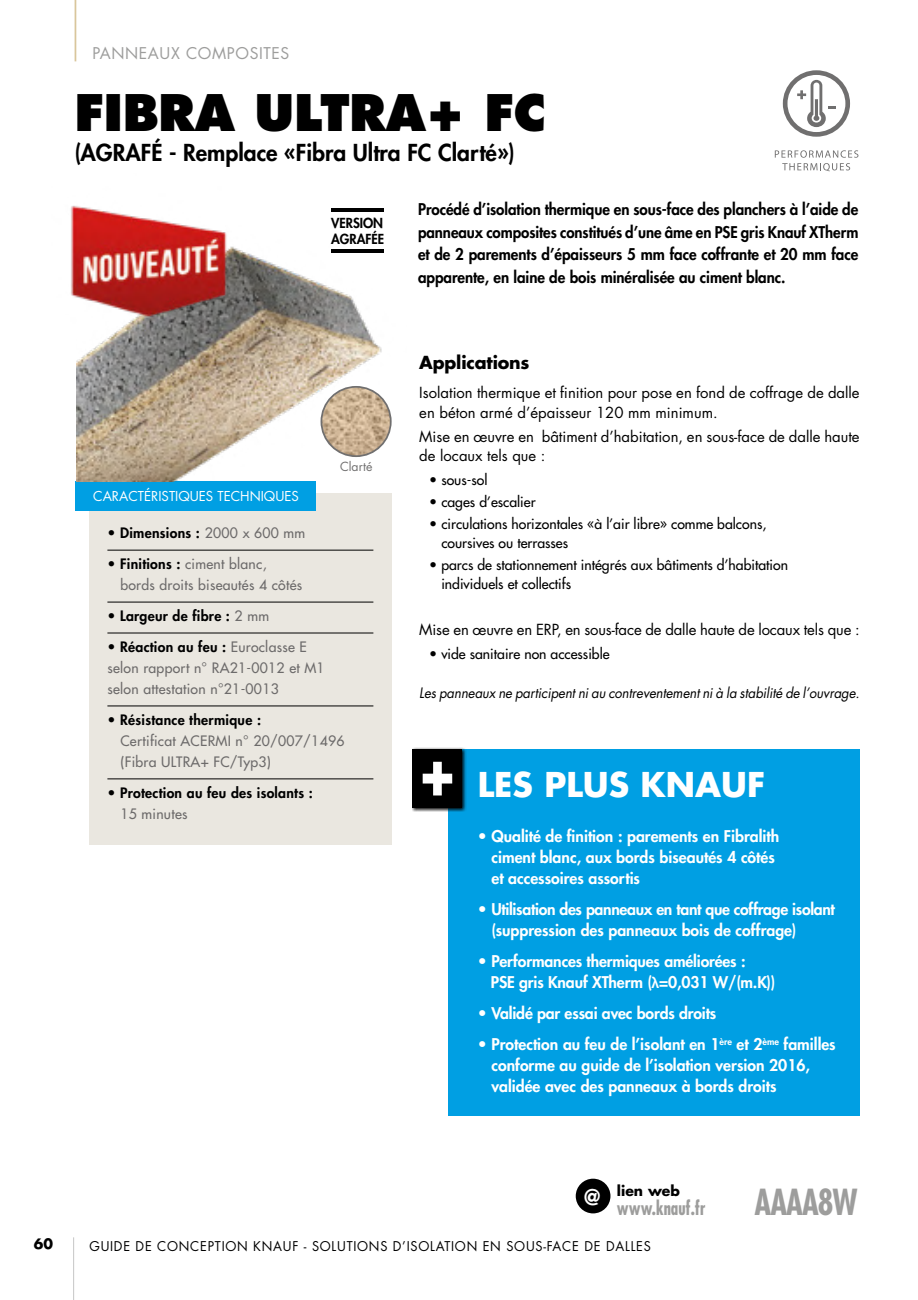
<style>
.page{position:relative;width:918px;height:1300px;background:#fff}
.page>*{position:absolute;margin:0;border:0;box-sizing:border-box;transform-origin:0 0}
.t1{font:800 49px "Futura Std";letter-spacing:-.01em;color:#000}
.t2{font:700 condensed 35px "Futura Std";letter-spacing:-.03em;color:#9d9d9c;scale:.91 1}
.t3{font:700 33.25px "Futura Std";color:#fff}
.t4{font:800 22.75px "Futura Std";color:#000}
.t5{font:700 condensed 19.25px "Futura Std";color:#9d9d9c;scale:.89 1}
.t6{font:700 17.5px "Futura Std";letter-spacing:-.01em;color:#000}
.t7{font:800 15.75px/21px "Futura Std";color:#fff}
.t8{font:800 15.75px/22.8px "Futura Std";letter-spacing:-.005em;color:#000;text-align:justify;scale:.96 1}
.t9{font:800 15.75px/21px "Futura Std";letter-spacing:-.02em;color:#fff}
.t10{font:15.75px "Futura Std";letter-spacing:.04em;color:#9d9d9c}
.t11{font:14.88px/19.2px "Futura Std";color:#000}
.t12{font:500 14px/19.2px "Futura Std";color:#000}
.t13{font:500 14px/21px "Futura Std";letter-spacing:.02em;color:#6d6b6b}
.t14{font:800 14px "Futura Std";letter-spacing:.02em;color:#000}
.t15{font:italic 14px "Futura Std";letter-spacing:-.005em;color:#000;scale:.94 1}
.t16{font:700 14px "Futura Std";color:#000}
.t17{font:800 13.47px/16.1px "Futura Std";letter-spacing:-.005em;color:#000;scale:.96 1}
.t18{font:13.3px "Futura Std";color:#fff}
.t19{font:13.12px "Futura Std";letter-spacing:.06em;color:#000}
.t20{font:12.25px "Futura Std";color:#706f6f}
.s1{font-weight:500;color:#6d6b6b}
.s2{font-weight:800;color:#000}
.s3{font-family:"Myriad Pro";font-weight:600}
.s4{font-size:21px;color:#fff}
</style>
<div class="page">
<hr style="left:73px;top:1237px;width:1px;height:63px;background:#c6c6c6">
<hr style="left:75px;top:0;width:1px;height:61px;background:#d9c69c">
<div style="left:576px;top:1178px;width:34px;height:35px;background:#000;border-radius:50%"></div>
<div style="left:89px;top:493px;width:302px;height:352px;background:#eae7e0"></div>
<hr style="left:107px;top:550px;width:266px;height:1px;background:#000">
<hr style="left:107px;top:602px;width:266px;height:1px;background:#000">
<hr style="left:107px;top:633px;width:266px;height:1px;background:#000">
<hr style="left:107px;top:705px;width:266px;height:1px;background:#000">
<hr style="left:107px;top:778px;width:266px;height:1px;background:#000">
<div style="left:75px;top:481px;width:241px;height:30px;background:#009fe3"></div>
<div style="left:448px;top:749px;width:411px;height:366px;background:#009fe3"></div>
<svg style="left:412px;top:747px;width:54px;height:65px"></svg>
<div style="left:413px;top:749px;width:49px;height:59px;background:#000"></div>
<svg style="left:423px;top:762px;width:29px;height:33px"></svg>
<img style="left:76px;top:255px;width:314px;height:226px">
<svg style="left:775px;top:150px;width:83px;height:21px"></svg>
<div style="left:783px;top:70px;width:67px;height:67px;border:5px solid #706f6f;border-radius:50%"></div>
<svg style="left:797px;top:80px;width:38px;height:47px"></svg>
<img style="left:70px;top:205px;width:183px;height:141px">
<img style="left:321px;top:387px;width:70px;height:69px;border-radius:35px">
<div style="left:320px;top:386px;width:72px;height:71px;border:2px solid #706f6f;border-radius:50%"></div>
<div style="left:315px;top:236px;width:86px;height:17px;background:#000;opacity:.15"></div>
<div style="left:315px;top:195px;width:86px;height:17px;background:#000;opacity:.15"></div>
<p class="t10" style="left:92px;top:43px;width:198px">PANNEAUX COMPOSITES</p>
<h1 class="t1" style="left:74px;top:82px;width:472px">FIBRA ULTRA+ FC</h1>
<h3 class="t4" style="left:74px;top:138px;width:442px">(AGRAFÉ - Remplace «Fibra Ultra FC Clarté»)</h3>
<p class="t8" style="left:418px;top:198px;width:460px">Procédé d’isolation thermique en sous-face des planchers à l’aide de panneaux composites constitués d’une âme en PSE gris Knauf XTherm et de 2 parements d’épaisseurs 5 mm face coffrante et 20 mm face apparente, en laine de bois minéralisée au ciment blanc.</p>
<p class="t17" style="left:331px;top:215px;width:57px">VERSION<br>AGRAFÉE</p>
<p class="t18" style="left:93px;top:488px;width:207px">CARACTÉRISTIQUES TECHNIQUES</p>
<p class="t20" style="left:340px;top:459px;width:34px">Clarté</p>
<p class="t14" style="left:107px;top:524px;width:199px">• Dimensions : <span class="s1">2000 x 600 mm</span></p>
<p class="t13" style="left:120px;top:554px;width:183px;text-indent:-13px"><span class="s2">• Finitions :</span> ciment blanc, bords droits biseautés 4 côtés</p>
<p class="t14" style="left:107px;top:607px;width:163px">• Largeur de fibre : <span class="s1">2 mm</span></p>
<p class="t13" style="left:107px;top:636px;width:219px"><span class="s2">• Réaction au feu :</span> Euroclasse E selon rapport n° RA21-0012 et M1 selon attestation n°21-0013</p>
<p class="t14" style="left:107px;top:711px;width:155px">• Résistance thermique :</p>
<p class="t13" style="left:120px;top:730px;width:226px">Certificat ACERMI n° 20/007/1496 (Fibra ULTRA+ FC/Typ3)</p>
<p class="t14" style="left:107px;top:784px;width:207px">• Protection au feu des isolants :</p>
<p class="t13" style="left:120px;top:803px;width:69px">15 minutes</p>
<p class="t6" style="left:419px;top:351px;width:112px">Applications</p>
<p class="t11" style="left:419px;top:383px;width:442px">Isolation thermique et finition pour pose en fond de coffrage de dalle en béton armé d’épaisseur 120 mm minimum.</p>
<p class="t11" style="left:419px;top:427px;width:442px">Mise en œuvre en bâtiment d’habitation, en sous-face de dalle haute de locaux tels que :</p>
<p class="t12" style="left:429px;top:471px;width:60px">• sous-sol</p>
<p class="t12" style="left:429px;top:492px;width:108px">• cages d’escalier</p>
<p class="t12" style="left:441px;top:514px;width:327px;text-indent:-12px">• circulations horizontales «à l’air libre» comme balcons, coursives ou terrasses</p>
<p class="t12" style="left:441px;top:555px;width:348px;text-indent:-12px">• parcs de stationnement intégrés aux bâtiments d’habitation individuels et collectifs</p>
<p class="t11" style="left:419px;top:620px;width:442px">Mise en œuvre en ERP, en sous-face de dalle haute de locaux tels que :</p>
<p class="t12" style="left:429px;top:644px;width:182px">• vide sanitaire non accessible</p>
<p class="t15" style="left:419px;top:684px;width:470px">Les panneaux ne participent ni au contreventement ni à la stabilité de l’ouvrage.</p>
<h3 class="t3" style="left:478px;top:762px;width:289px">LES PLUS KNAUF</h3>
<p class="t7" style="left:491px;top:826px;width:289px;text-indent:-14px">• Qualité de finition : parements en Fibralith ciment blanc, aux bords biseautés 4 côtés et accessoires assortis</p>
<p class="t9" style="left:491px;top:899px;width:345px;text-indent:-14px">• Utilisation des panneaux en tant que coffrage isolant (suppression des panneaux bois de coffrage)</p>
<p class="t7" style="left:491px;top:951px;width:286px;text-indent:-13px">• Performances thermiques améliorées :<br>PSE gris Knauf XTherm (<span class="s3">λ</span>=0,031 W/(m.K))</p>
<p class="t7" style="left:478px;top:1003px;width:240px">• Validé par essai avec bords droits</p>
<p class="t7" style="left:491px;top:1033px;width:346px;text-indent:-14px">• Protection au feu de l’isolant en 1<sup>ère</sup> et 2<sup>ème</sup> familles conforme au guide de l’isolation version 2016, validée avec des panneaux à bords droits</p>
<p class="t16" style="left:584px;top:1181px;width:97px"><span class="s4">@</span> lien web</p>
<p class="t5" style="left:617px;top:1196px;width:101px">www.knauf.fr</p>
<h2 class="t2" style="left:754px;top:1180px;width:115px">AAAA8W</h2>
<p class="t16" style="left:34px;top:1234px;width:21px">60</p>
<p class="t19" style="left:89px;top:1237px;width:563px">GUIDE DE CONCEPTION KNAUF - SOLUTIONS D’ISOLATION EN SOUS-FACE DE DALLES</p>
</div>
